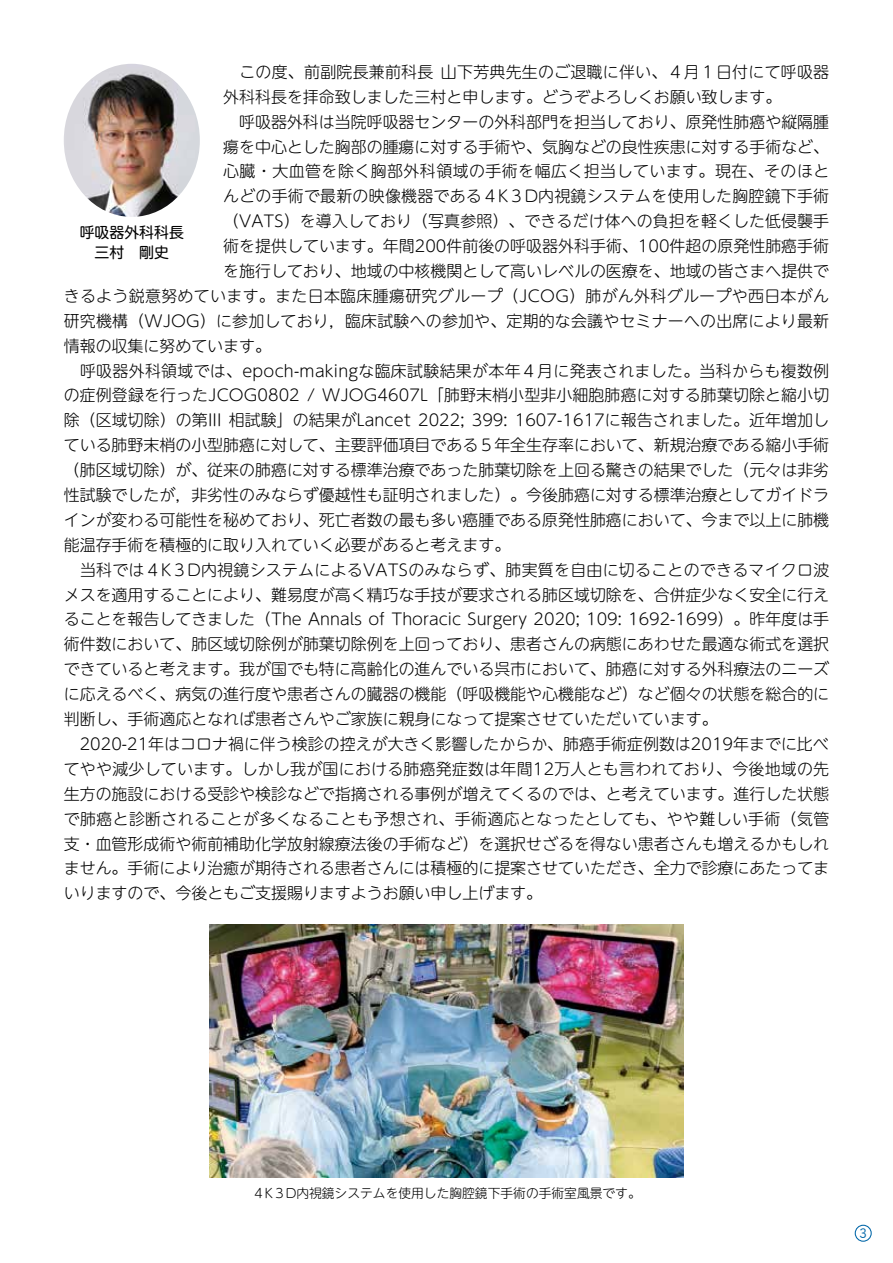
<style>
.page{position:relative;width:893px;height:1263px;background:#fff}
.page>*{position:absolute;margin:0;border:0;box-sizing:border-box;transform-origin:0 0}
.t1{font:300 15.9px "UD Shin M Go Pr 6 N";color:#000}
.t2{font:300 15.9px "UD Shin M Go Pr 6 N";letter-spacing:.02em;color:#000}
.t3{font:300 15.9px "UD Shin M Go Pr 6 N";letter-spacing:.03em;color:#000}
.t4{font:14.85px/19.2px "UD Shin M Go Pr 6 N";color:#000;text-align:center}
.t5{font:300 12.75px "UD Shin M Go Pr 6 N";color:#000}
.t6{font:12.75px "Talking Std";color:#0066a8}
</style>
<div class="page">
<img style="left:64px;top:64px;width:136px;height:153px">
<img style="left:210px;top:924px;width:473px;height:254px">
<div style="left:855px;top:1225px;width:17px;height:17px;border:1px solid #0066a8;border-radius:50%"></div>
<p class="t1" style="left:223px;top:59px;width:607px">　この度、前副院長兼前科長山下芳典先生のご退職に伴い、４月１日付にて呼吸器</p>
<p class="t1" style="left:223px;top:84px;width:560px">外科科長を拝命致しました三村と申します。どうぞよろしくお願い致します。</p>
<p class="t1" style="left:223px;top:109px;width:607px">　呼吸器外科は当院呼吸器センターの外科部門を担当しており、原発性肺癌や縦隔腫</p>
<p class="t1" style="left:223px;top:133px;width:607px">瘍を中心とした胸部の腫瘍に対する手術や、気胸などの良性疾患に対する手術など、</p>
<p class="t3" style="left:223px;top:158px;width:608px">心臓・大血管を除く胸部外科領域の手術を幅広く担当しています。現在、そのほと</p>
<p class="t1" style="left:223px;top:183px;width:607px">んどの手術で最新の映像機器である４K３D内視鏡システムを使用した胸腔鏡下手術</p>
<p class="t1" style="left:223px;top:208px;width:607px">（VATS）を導入しており（写真参照）、できるだけ体への負担を軽くした低侵襲手</p>
<p class="t1" style="left:223px;top:233px;width:607px">術を提供しています。年間200件前後の呼吸器外科手術、100件超の原発性肺癌手術</p>
<p class="t1" style="left:223px;top:258px;width:607px">を施行しており、地域の中核機関として高いレベルの医療を、地域の皆さまへ提供で</p>
<p class="t2" style="left:64px;top:283px;width:767px">きるよう鋭意努めています。また日本臨床腫瘍研究グループ（JCOG）肺がん外科グループや西日本がん</p>
<p class="t1" style="left:64px;top:308px;width:767px">研究機構（WJOG）に参加しており，臨床試験への参加や、定期的な会議やセミナーへの出席により最新</p>
<p class="t1" style="left:64px;top:333px;width:209px">情報の収集に努めています。</p>
<p class="t2" style="left:64px;top:358px;width:767px">　呼吸器外科領域では、epoch-makingな臨床試験結果が本年４月に発表されました。当科からも複数例</p>
<p class="t1" style="left:64px;top:382px;width:767px">の症例登録を行ったJCOG0802 / WJOG4607L「肺野末梢小型非小細胞肺癌に対する肺葉切除と縮小切</p>
<p class="t1" style="left:64px;top:407px;width:767px">除（区域切除）の第III 相試験」の結果がLancet 2022; 399: 1607-1617に報告されました。近年増加し</p>
<p class="t1" style="left:64px;top:432px;width:767px">ている肺野末梢の小型肺癌に対して、主要評価項目である５年全生存率において、新規治療である縮小手術</p>
<p class="t1" style="left:64px;top:457px;width:767px">（肺区域切除）が、従来の肺癌に対する標準治療であった肺葉切除を上回る驚きの結果でした（元々は非劣</p>
<p class="t1" style="left:64px;top:482px;width:767px">性試験でしたが，非劣性のみならず優越性も証明されました）。今後肺癌に対する標準治療としてガイドラ</p>
<p class="t1" style="left:64px;top:507px;width:767px">インが変わる可能性を秘めており、死亡者数の最も多い癌腫である原発性肺癌において、今まで以上に肺機</p>
<p class="t1" style="left:64px;top:532px;width:448px">能温存手術を積極的に取り入れていく必要があると考えます。</p>
<p class="t1" style="left:64px;top:557px;width:767px">　当科では４K３D内視鏡システムによるVATSのみならず、肺実質を自由に切ることのできるマイクロ波</p>
<p class="t1" style="left:64px;top:582px;width:767px">メスを適用することにより、難易度が高く精巧な手技が要求される肺区域切除を、合併症少なく安全に行え</p>
<p class="t1" style="left:64px;top:606px;width:767px">ることを報告してきました（The Annals of Thoracic Surgery 2020; 109: 1692-1699）。昨年度は手</p>
<p class="t1" style="left:64px;top:631px;width:767px">術件数において、肺区域切除例が肺葉切除例を上回っており、患者さんの病態にあわせた最適な術式を選択</p>
<p class="t1" style="left:64px;top:656px;width:767px">できていると考えます。我が国でも特に高齢化の進んでいる呉市において、肺癌に対する外科療法のニーズ</p>
<p class="t1" style="left:64px;top:681px;width:767px">に応えるべく、病気の進行度や患者さんの臓器の機能（呼吸機能や心機能など）など個々の状態を総合的に</p>
<p class="t1" style="left:64px;top:706px;width:655px">判断し、手術適応となれば患者さんやご家族に親身になって提案させていただいています。</p>
<p class="t1" style="left:64px;top:731px;width:766px">　2020-21年はコロナ禍に伴う検診の控えが大きく影響したからか、肺癌手術症例数は2019年までに比べ</p>
<p class="t1" style="left:64px;top:756px;width:767px">てやや減少しています。しかし我が国における肺癌発症数は年間12万人とも言われており、今後地域の先</p>
<p class="t1" style="left:64px;top:781px;width:767px">生方の施設における受診や検診などで指摘される事例が増えてくるのでは、と考えています。進行した状態</p>
<p class="t2" style="left:64px;top:806px;width:767px">で肺癌と診断されることが多くなることも予想され、手術適応となったとしても、やや難しい手術（気管</p>
<p class="t1" style="left:64px;top:830px;width:767px">支・血管形成術や術前補助化学放射線療法後の手術など）を選択せざるを得ない患者さんも増えるかもしれ</p>
<p class="t1" style="left:64px;top:855px;width:767px">ません。手術により治癒が期待される患者さんには積極的に提案させていただき、全力で診療にあたってま</p>
<p class="t1" style="left:64px;top:880px;width:480px">いりますので、今後ともご支援賜りますようお願い申し上げます。</p>
<p class="t4" style="left:80px;top:222px;width:106px">呼吸器外科科長三村　剛史</p>
<p class="t5" style="left:252px;top:1182px;width:390px">４K３D内視鏡システムを使用した胸腔鏡下手術の手術室風景です。</p>
<p class="t6" style="left:859px;top:1223px;width:9px">3</p>
</div>
